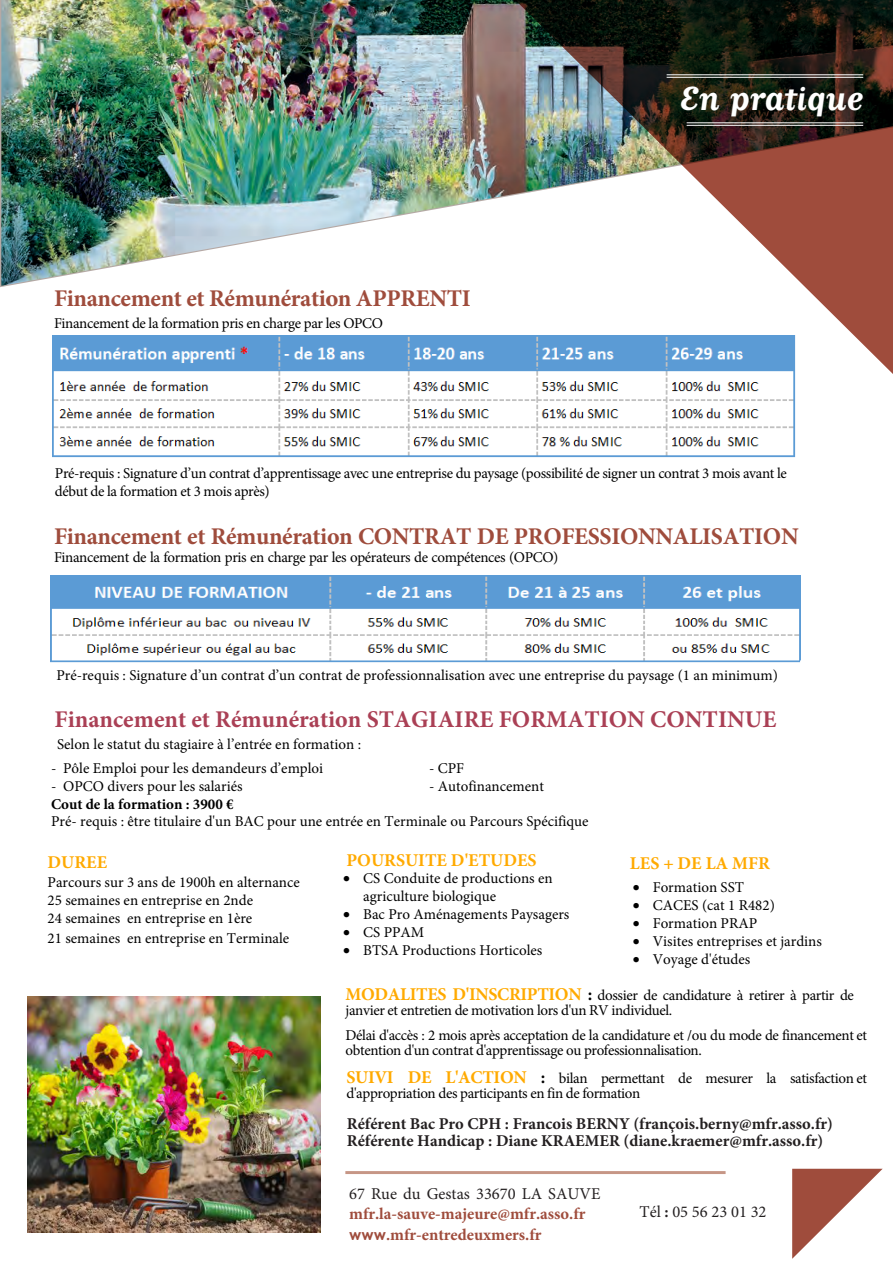
<style>
.page{position:relative;width:893px;height:1263px;background:#fff}
.page>*{position:absolute;margin:0;border:0;box-sizing:border-box;transform-origin:0 0}
.t1{font:700 39.3px "Matrix Script";color:#fff}
.t2{font:700 24px "Minion Pro";letter-spacing:-.015em;color:#9f4c3c}
.t3{font:700 24px "Minion Pro";color:#aa4055}
.t4{font:700 18px "Minion Pro";color:#fa0}
.t5{font:700 16.5px/16.5px "Minion Pro";color:#231f20}
.t6{font:700 16.5px/20.2px "Minion Pro";color:#9f4c3c}
.t7{font:16.5px "Minion Pro";color:#231f20}
.t8{font:15px/18px "Minion Pro";color:#000}
.t9{font:15px/15px "Minion Pro";letter-spacing:-.025em;color:#000}
.t10{font:700 15px "Minion Pro";color:#000}
.s1{font-weight:700;font-size:18px;color:#fa0}
.s2{font-weight:700;font-size:18px}
.s3{font-weight:400;color:#231f20}
.s4{font-family:"Gandhi Sans"}
.s5{font-weight:700}
</style>
<div class="page">
<svg style="left:792px;top:1169px;width:91px;height:90px"></svg>
<img style="left:1px;top:0;width:329px;height:286px">
<img style="left:330px;top:0;width:563px;height:405px">
<hr style="left:667px;top:77px;width:196px;height:1px;background:#fff">
<hr style="left:667px;top:75px;width:196px;height:1px;background:#fff">
<hr style="left:687px;top:125px;width:176px;height:1px;background:#fff">
<hr style="left:687px;top:123px;width:176px;height:1px;background:#fff">
<img style="left:50px;top:576px;width:750px;height:86px">
<hr style="left:345px;top:1171px;width:381px;height:3px;background:#c69686">
<img style="left:52px;top:336px;width:743px;height:122px">
<img style="left:27px;top:996px;width:293px;height:237px">
<p class="t2" style="left:54px;top:282px;width:418px">Financement et Rémunération APPRENTI</p>
<p class="t9" style="left:54px;top:315px;width:331px">Financement de la formation pris en charge par les OPCO</p>
<p class="t1" style="left:680px;top:78px;width:185px">En pratique</p>
<p class="t9" style="left:55px;top:465px;width:733px;line-height:18px">Pré-requis : Signature d’un contrat d’apprentissage avec une entreprise du paysage (possibilité de signer un contrat 3 mois avant le début de la formation et 3 mois après)</p>
<p class="t2" style="left:54px;top:520px;width:746px">Financement et Rémunération CONTRAT DE PROFESSIONNALISATION</p>
<p class="t9" style="left:54px;top:549px;width:506px">Financement de la formation pris en charge par les opérateurs de compétences (OPCO)</p>
<p class="t8" style="left:56px;top:666px;width:723px">Pré-requis : Signature d’un contrat d’un contrat de professionnalisation avec une entreprise du paysage (1 an minimum)</p>
<h2 class="t3" style="left:54px;top:703px;width:723px">Financement et Rémunération STAGIAIRE FORMATION CONTINUE</h2>
<p class="t8" style="left:57px;top:735px;width:306px">Selon le statut du stagiaire à l’entrée en formation :</p>
<p class="t8" style="left:51px;top:759px;width:274px">- Pôle Emploi pour les demandeurs d’emploi</p>
<p class="t8" style="left:429px;top:759px;width:37px">- CPF</p>
<p class="t8" style="left:51px;top:777px;width:193px">- OPCO divers pour les salariés</p>
<p class="t8" style="left:429px;top:777px;width:116px">- Autofinancement</p>
<p class="t10" style="left:51px;top:793px;width:184px">Cout de la formation : 3900 €</p>
<p class="t8" style="left:51px;top:813px;width:539px">Pré- requis : être titulaire d'un BAC pour une entrée en Terminale ou Parcours Spécifique</p>
<p class="t4" style="left:48px;top:849px;width:61px">DUREE</p>
<p class="t8" style="left:48px;top:873px;width:254px">Parcours sur 3 ans de 1900h en alternance<br>25 semaines en entreprise en 2nde<br>24 semaines en entreprise en 1ère</p>
<p class="t8" style="left:48px;top:929px;width:243px">21 semaines en entreprise en Terminale</p>
<p class="t4" style="left:346px;top:847px;width:192px">POURSUITE D'ETUDES</p>
<p class="t8" style="left:363px;top:869px;width:191px;text-indent:-20px">• CS Conduite de productions en agriculture biologique</p>
<p class="t8" style="left:343px;top:905px;width:228px">• Bac Pro Aménagements Paysagers</p>
<p class="t8" style="left:343px;top:923px;width:83px">• CS PPAM</p>
<p class="t8" style="left:343px;top:941px;width:201px">• BTSA Productions Horticoles</p>
<p class="t4" style="left:630px;top:850px;width:142px">LES + DE LA MFR</p>
<p class="t8" style="left:633px;top:878px;width:113px">• Formation SST</p>
<p class="t8" style="left:633px;top:896px;width:144px">• CACES (cat 1 R482)</p>
<p class="t8" style="left:633px;top:914px;width:126px">• Formation PRAP</p>
<p class="t8" style="left:633px;top:932px;width:191px">• Visites entreprises et jardins</p>
<p class="t8" style="left:633px;top:950px;width:119px">• Voyage d'études</p>
<p class="t9" style="left:346px;top:987px;width:510px"><span class="s1">MODALITES D'INSCRIPTION</span> <span class="s2">:</span> dossier de candidature à retirer à partir de janvier et entretien de motivation lors d'un RV individuel.</p>
<p class="t9" style="left:346px;top:1028px;width:523px">Délai d'accès : 2 mois après acceptation de la candidature et /ou du mode de financement et obtention d'un contrat d'apprentissage ou professionnalisation.</p>
<p class="t9" style="left:347px;top:1070px;width:522px;line-height:15.8px"><span class="s1">SUIVI DE L'ACTION</span> <span class="s2">:</span> bilan permettant de mesurer la satisfaction et d'appropriation des participants en fin de formation</p>
<p class="t5" style="left:347px;top:1116px;width:488px">Référent Bac Pro CPH : Francois BERNY (françois.berny@mfr.asso.fr)<br>Référente Handicap : Diane KRAEMER (diane.kraemer@mfr.asso.fr)</p>
<p class="t6" style="left:349px;top:1183px;width:253px"><span class="s3">67 Rue du Gestas 33670 LA SAUVE </span>mfr.la-sauve-majeure@mfr.asso.fr <span class="s4">www.</span>mfr-entredeuxmers.fr</p>
<p class="t7" style="left:639px;top:1201px;width:128px">Tél <span class="s5">:</span> 05 56 23 01 32</p>
</div>
